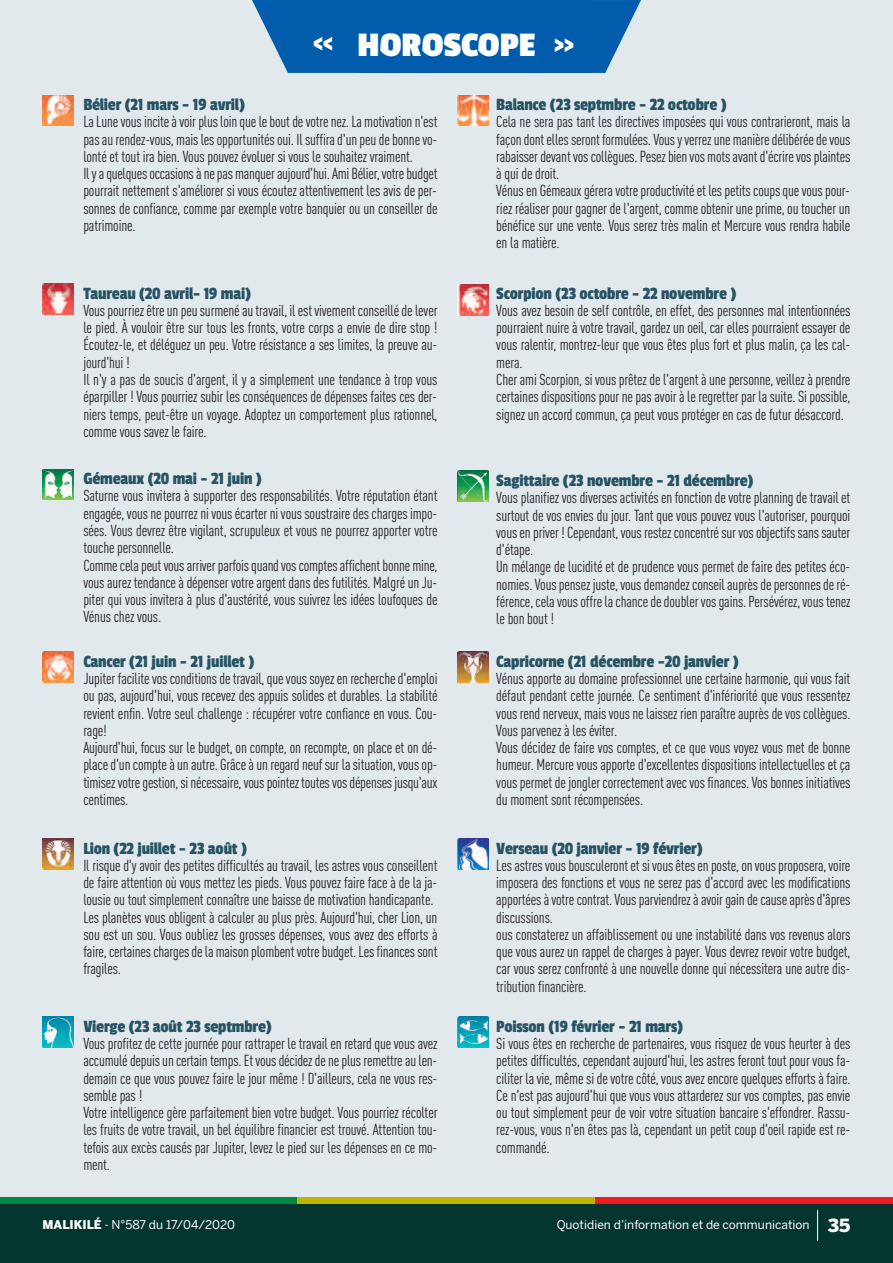
<style>
.page{position:relative;width:893px;height:1263px;background:#e1e9ed}
.page>*{position:absolute;margin:0;border:0;box-sizing:border-box;transform-origin:0 0}
.t1{font:700 36px "Passion One";color:#fff}
.t2{font:18px "Passion One";letter-spacing:-.01em;color:#275364}
.t3{font:condensed 15.75px/17.2px "DIN Pro";letter-spacing:-.01em;color:#231f20}
.t4{font:12px "Benton Sans";color:#fff}
.s1{font-weight:900}
.s2{font-weight:900;font-size:18px}
</style>
<div class="page">
<img style="left:43px;top:95px;width:31px;height:30px">
<img style="left:43px;top:284px;width:31px;height:30px">
<img style="left:43px;top:469px;width:31px;height:31px">
<img style="left:43px;top:652px;width:31px;height:31px">
<img style="left:43px;top:838px;width:31px;height:31px">
<img style="left:43px;top:1017px;width:31px;height:30px">
<img style="left:457px;top:95px;width:32px;height:31px">
<img style="left:457px;top:471px;width:32px;height:31px">
<img style="left:457px;top:285px;width:32px;height:30px">
<img style="left:457px;top:652px;width:32px;height:31px">
<img style="left:457px;top:838px;width:32px;height:31px">
<img style="left:457px;top:1017px;width:32px;height:30px">
<svg style="left:252px;top:0;width:389px;height:73px;background:#176bb2"></svg>
<div style="left:0;top:1203px;width:893px;height:60px;background:#05352f"></div>
<div style="left:0;top:1197px;width:298px;height:6px;background:#008b43"></div>
<div style="left:298px;top:1197px;width:297px;height:6px;background:#c0b301"></div>
<div style="left:595px;top:1197px;width:297px;height:6px;background:#ee1d23"></div>
<hr style="left:817px;top:1210px;width:1px;height:31px;background:#fff">
<h1 class="t1" style="left:358px;top:26px;width:179px">HOROSCOPE</h1>
<p class="t2" style="left:83px;top:95px;width:163px">Bélier (21 mars - 19 avril)</p>
<p class="t3" style="left:83px;top:115px;width:356px">LaLunevousinciteàvoirplusloinqueleboutdevotrenez.La motivationn'est pas au rendez-vous, mais les opportunités oui. Il suffira d'un peu de bonne vo&shy;lonté et tout ira bien. Vous pouvez évoluer si vous le souhaitez vraiment.<br>Ilyaquelquesoccasionsànepasmanqueraujourd'hui.Ami Bélier,votrebudget pourrait nettement s'améliorer si vous écoutez attentivement les avis de per&shy;sonnes de confiance, comme par exemple votre banquier ou un conseiller de patrimoine.</p>
<p class="t2" style="left:83px;top:284px;width:169px">Taureau (20 avril- 19 mai)</p>
<p class="t3" style="left:83px;top:303px;width:356px">Vous pourriez être un peu surmené au travail, il est vivement conseillé de lever le pied. À vouloir être sur tous les fronts, votre corps a envie de dire stop !<br>Écoutez-le, et déléguez un peu. Votre résistance a ses limites, la preuve au&shy;jourd'hui !<br>Il n'y a pas de soucis d'argent, il y a simplement une tendance à trop vous éparpiller ! Vous pourriez subir les conséquences de dépenses faites ces der&shy;niers temps, peut-être un voyage. Adoptez un comportement plus rationnel, comme vous savez le faire.</p>
<p class="t2" style="left:83px;top:469px;width:180px">Gémeaux (20 mai - 21 juin )</p>
<p class="t3" style="left:83px;top:489px;width:356px">Saturne vous invitera à supporter des responsabilités. Votre réputation étant engagée, vous ne pourrez ni vous écarter ni vous soustraire des charges impo&shy;sées. Vous devrez être vigilant, scrupuleux et vous ne pourrez apporter votre touche personnelle.<br>Commecelapeutvousarriverparfoisquandvoscomptesaffichentbonnemine, vous aurez tendance à dépenser votre argent dans des futilités. Malgré un Ju&shy;piter qui vous invitera à plus d'austérité, vous suivrez les idées loufoques de Vénus chez vous.</p>
<p class="t2" style="left:83px;top:652px;width:172px">Cancer (21 juin - 21 juillet )</p>
<p class="t3" style="left:83px;top:671px;width:356px">Jupiter facilite vos conditions de travail, que vous soyez en recherche d'emploi ou pas, aujourd'hui, vous recevez des appuis solides et durables. La stabilité revient enfin. Votre seul challenge : récupérer votre confiance en vous. Cou&shy;rage!<br>Aujourd'hui, focus sur le budget, on compte, on recompte, on place et on dé&shy;place d'un compte à un autre. Grâce à un regard neuf sur la situation, vous op&shy;timisezvotregestion,sinécessaire,vouspointez toutesvosdépensesjusqu'aux centimes.</p>
<p class="t2" style="left:83px;top:838px;width:165px">Lion (22 juillet - 23 août )</p>
<p class="t3" style="left:83px;top:858px;width:356px">Il risque d'y avoir des petites difficultés au travail, les astres vous conseillent de faire attention où vous mettez les pieds. Vous pouvez faire face à de la ja&shy;lousie ou tout simplement connaître une baisse de motivation handicapante.<br>Les planètes vous obligent à calculer au plus près. Aujourd'hui, cher Lion, un sou est un sou. Vous oubliez les grosses dépenses, vous avez des efforts à faire,certaineschargesdela maisonplombentvotrebudget.Lesfinancessont fragiles.</p>
<p class="t2" style="left:83px;top:1017px;width:190px">Vierge (23 août 23 septmbre)</p>
<p class="t3" style="left:83px;top:1036px;width:356px">Vous profitez de cette journée pour rattraper le travail en retard que vous avez accumulédepuisuncertaintemps.Etvousdécidezdeneplusremettreaulen&shy;demain ce que vous pouvez faire le jour même ! D'ailleurs, cela ne vous res&shy;semble pas !<br>Votre intelligence gère parfaitement bien votre budget. Vous pourriez récolter les fruits de votre travail, un bel équilibre financier est trouvé. Attention tou&shy;tefois aux excès causés par Jupiter, levez le pied sur les dépenses en ce mo&shy;ment.</p>
<p class="t2" style="left:496px;top:95px;width:232px">Balance (23 septmbre - 22 octobre )</p>
<p class="t3" style="left:496px;top:115px;width:356px">Cela ne sera pas tant les directives imposées qui vous contrarieront, mais la façondontellesseront formulées.Vousyverrezune manièredélibéréedevous rabaisserdevantvoscollègues. Pesezbienvosmotsavantd'écrirevosplaintes à qui de droit.<br>Vénusen Gémeauxgéreravotreproductivitéet lespetitscoupsquevouspour&shy;riez réaliser pour gagner de l'argent, comme obtenir une prime, ou toucher un bénéfice sur une vente. Vous serez très malin et Mercure vous rendra habile en la matière.</p>
<p class="t2" style="left:496px;top:284px;width:242px">Scorpion (23 octobre - 22 novembre )</p>
<p class="t3" style="left:496px;top:303px;width:356px">Vous avez besoin de self contrôle, en effet, des personnes mal intentionnées pourraient nuire à votre travail, gardez un oeil, car elles pourraient essayer de vous ralentir, montrez-leur que vous êtes plus fort et plus malin, ça les cal&shy;mera.<br>Cher ami Scorpion, si vous prêtez de l'argent à une personne, veillez à prendre certaines dispositions pour ne pas avoir à le regretter par la suite. Si possible, signez un accord commun, ça peut vous protéger en cas de futur désaccord.</p>
<p class="t2" style="left:496px;top:471px;width:259px">Sagittaire (23 novembre - 21 décembre)</p>
<p class="t3" style="left:496px;top:491px;width:356px">Vous planifiez vos diverses activités en fonction de votre planning de travail et surtout de vos envies du jour. Tant que vous pouvez vous l'autoriser, pourquoi vousenpriver !Cependant,vousrestezconcentrésurvosobjectifssanssauter d'étape.<br>Un mélange de lucidité et de prudence vous permet de faire des petites éco&shy;nomies.Vouspensez juste,vousdemandezconseilauprèsdepersonnesderé&shy;férence, cela vous offre la chance de doubler vos gains. Persévérez, vous tenez le bon bout !</p>
<p class="t2" style="left:496px;top:652px;width:244px">Capricorne (21 décembre -20 janvier )</p>
<p class="t3" style="left:496px;top:671px;width:356px">Vénus apporte au domaine professionnel une certaine harmonie, qui vous fait défaut pendant cette journée. Ce sentiment d'infériorité que vous ressentez vous rend nerveux, mais vous ne laissez rien paraître auprès de vos collègues.<br>Vous parvenez à les éviter.<br>Vous décidez de faire vos comptes, et ce que vous voyez vous met de bonne humeur. Mercure vous apporte d'excellentes dispositions intellectuelles et ça vous permet de jongler correctement avec vos finances. Vos bonnes initiatives du moment sont récompensées.</p>
<p class="t2" style="left:496px;top:838px;width:208px">Verseau (20 janvier - 19 février)</p>
<p class="t3" style="left:496px;top:858px;width:356px">Lesastresvousbousculerontetsivousêtesenposte,onvousproposera,voire imposera des fonctions et vous ne serez pas d'accord avec les modifications apportéesàvotrecontrat.Vousparviendrezàavoirgaindecauseaprèsd'âpres discussions.<br>ous constaterez un affaiblissement ou une instabilité dans vos revenus alors que vous aurez un rappel de charges à payer. Vous devrez revoir votre budget, car vous serez confronté à une nouvelle donne qui nécessitera une autre dis&shy;tribution financière.</p>
<p class="t2" style="left:496px;top:1017px;width:188px">Poisson (19 février - 21 mars)</p>
<p class="t3" style="left:496px;top:1036px;width:356px;text-align:justify">Si vous êtes en recherche de partenaires, vous risquez de vous heurter à des petites difficultés, cependant aujourd'hui, les astres feront tout pour vous fa&shy;ciliter la vie, même si de votre côté, vous avez encore quelques efforts à faire.<br>Ce n'est pas aujourd'hui que vous vous attarderez sur vos comptes, pas envie ou tout simplement peur de voir votre situation bancaire s'effondrer. Rassu&shy;rez-vous, vous n'en êtes pas là, cependant un petit coup d'oeil rapide est re&shy;commandé.</p>
<p class="t4" style="left:43px;top:1218px;width:194px"><span class="s1">MALIKILÉ</span> - N°587 du 17/04/2020</p>
<p class="t4" style="left:557px;top:1218px;width:295px">Quotidien d’information et de communication <span class="s2">35</span></p>
</div>
